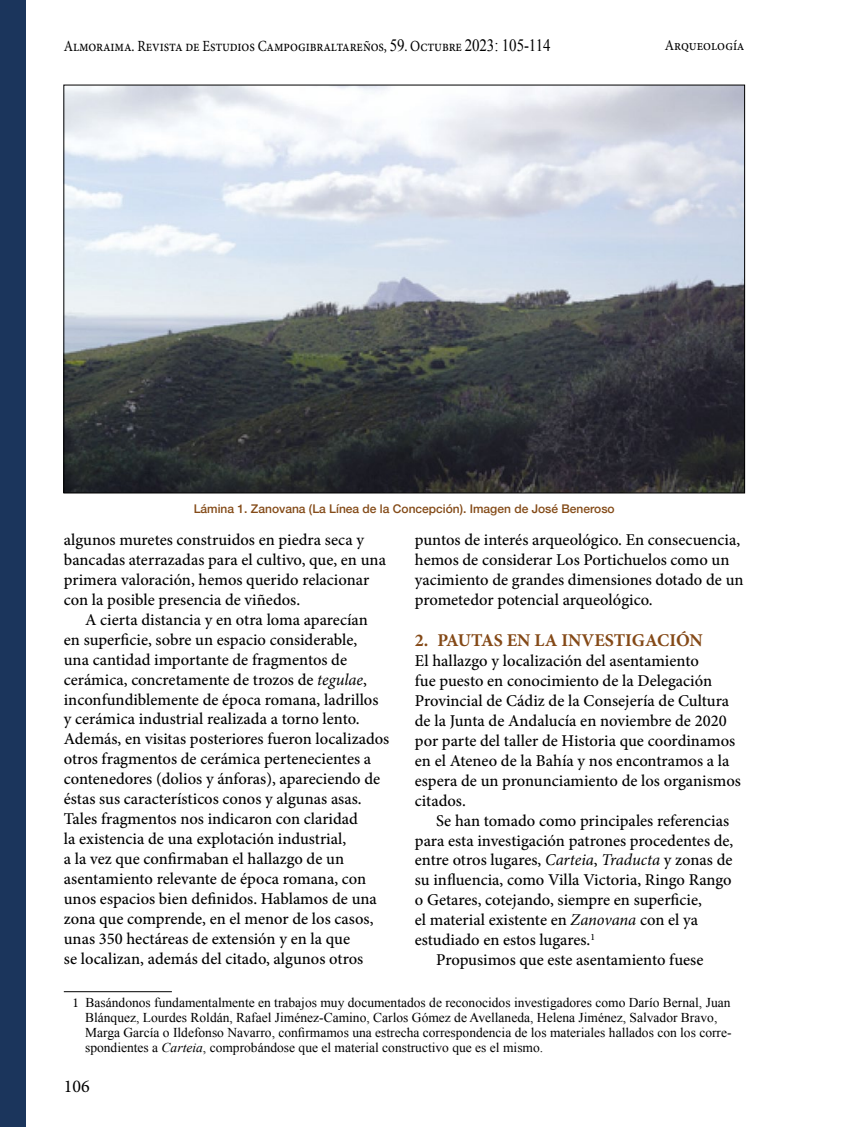
<style>
.page{position:relative;width:851px;height:1127px;background:#fff}
.page>*{position:absolute;margin:0;border:0;box-sizing:border-box;transform-origin:0 0}
.t1{font:700 18px "Minion Pro";color:#844917}
.t2{font:18px "Minion Pro";color:#000}
.t3{font:500 16.5px/20px "Minion Pro";color:#000}
.t4{font:15.6px "Minion Pro";letter-spacing:-.01em;color:#000;scale:.87 1}
.t5{font:14.85px "Minion Pro";color:#000;scale:.91 1}
.t6{font:13.5px/15px "Times New Roman";color:#000}
.t7{font:500 12px "Helvetica Neue";color:#844b18}
.s1{font-family:"Times New Roman";font-size:17.25px}
.s2{font-weight:400;font-style:italic}
.s3{font-family:"Minion Pro"}
.s4{font-style:italic}
</style>
<div class="page">
<div style="left:0;top:0;width:26px;height:1127px;background:#1b355c"></div>
<hr style="left:64px;top:991px;width:108px;height:1px;background:#000">
<img style="left:65px;top:87px;width:677px;height:404px">
<p class="t4" style="left:64px;top:35px;width:561px">Almoraima. Revista de Estudios Campogibraltareños, <span class="s1">59</span>. Octubre <span class="s1">2023: 105-114</span></p>
<p class="t5" style="left:664px;top:36px;width:89px">Arqueología</p>
<p class="t7" style="left:194px;top:499px;width:422px">Lámina 1. Zanovana (La Línea de la Concepción). Imagen de José Beneroso</p>
<p class="t3" style="left:64px;top:530px;width:323px">algunos muretes construidos en piedra seca y bancadas aterrazadas para el cultivo, que, en una primera valoración, hemos querido relacionar con la posible presencia de viñedos.</p>
<p class="t3" style="left:64px;top:609px;width:327px;text-indent:21px">A cierta distancia y en otra loma aparecían<br>en superficie, sobre un espacio considerable,<br>una cantidad importante de fragmentos de cerámica, concretamente de trozos de <span class="s2">tegulae</span>, inconfundiblemente de época romana, ladrillos y cerámica industrial realizada a torno lento.<br>Además, en visitas posteriores fueron localizados otros fragmentos de cerámica pertenecientes a contenedores (dolios y ánforas), apareciendo de éstas sus característicos conos y algunas asas.<br>Tales fragmentos nos indicaron con claridad<br>la existencia de una explotación industrial,<br>a la vez que confirmaban el hallazgo de un asentamiento relevante de época romana, con unos espacios bien definidos. Hablamos de una zona que comprende, en el menor de los casos, unas 350 hectáreas de extensión y en la que<br>se localizan, además del citado, algunos otros</p>
<p class="t6" style="left:85px;top:994px;width:648px;text-indent:-13px"><span class="s3">1</span> Basándonos fundamentalmente en trabajos muy documentados de reconocidos investigadores como Darío Bernal, Juan Blánquez, Lourdes Roldán, Rafael Jiménez-Camino, Carlos Gómez de Avellaneda, Helena Jiménez, Salvador Bravo, Marga García o Ildefonso Navarro, confirmamos una estrecha correspondencia de los materiales hallados con los corre&shy;spondientes a <span class="s4">Carteia</span>, comprobándose que el material constructivo que es el mismo.</p>
<p class="t3" style="left:415px;top:530px;width:330px">puntos de interés arqueológico. En consecuencia, hemos de considerar Los Portichuelos como un yacimiento de grandes dimensiones dotado de un prometedor potencial arqueológico.</p>
<p class="t1" style="left:415px;top:627px;width:289px">2. PAUTAS EN LA INVESTIGACIÓN</p>
<p class="t3" style="left:415px;top:651px;width:327px">El hallazgo y localización del asentamiento<br>fue puesto en conocimiento de la Delegación Provincial de Cádiz de la Consejería de Cultura de la Junta de Andalucía en noviembre de 2020 por parte del taller de Historia que coordinamos en el Ateneo de la Bahía y nos encontramos a la espera de un pronunciamiento de los organismos citados.</p>
<p class="t3" style="left:436px;top:810px;width:294px">Se han tomado como principales referencias</p>
<p class="t3" style="left:415px;top:830px;width:320px">para esta investigación patrones procedentes de,</p>
<p class="t3" style="left:415px;top:850px;width:319px">entre otros lugares, <span class="s2">Carteia</span>, <span class="s2">Traducta</span> y zonas de</p>
<p class="t3" style="left:415px;top:870px;width:318px">su influencia, como Villa Victoria, Ringo Rango</p>
<p class="t3" style="left:415px;top:890px;width:288px">o Getares, cotejando, siempre en superficie,</p>
<p class="t3" style="left:415px;top:910px;width:284px">el material existente en <span class="s2">Zanovana</span> con el ya</p>
<p class="t3" style="left:415px;top:930px;width:182px">estudiado en estos lugares.<sup>1</sup></p>
<p class="t3" style="left:436px;top:950px;width:269px">Propusimos que este asentamiento fuese</p>
<p class="t2" style="left:64px;top:1074px;width:27px">106</p>
</div>
